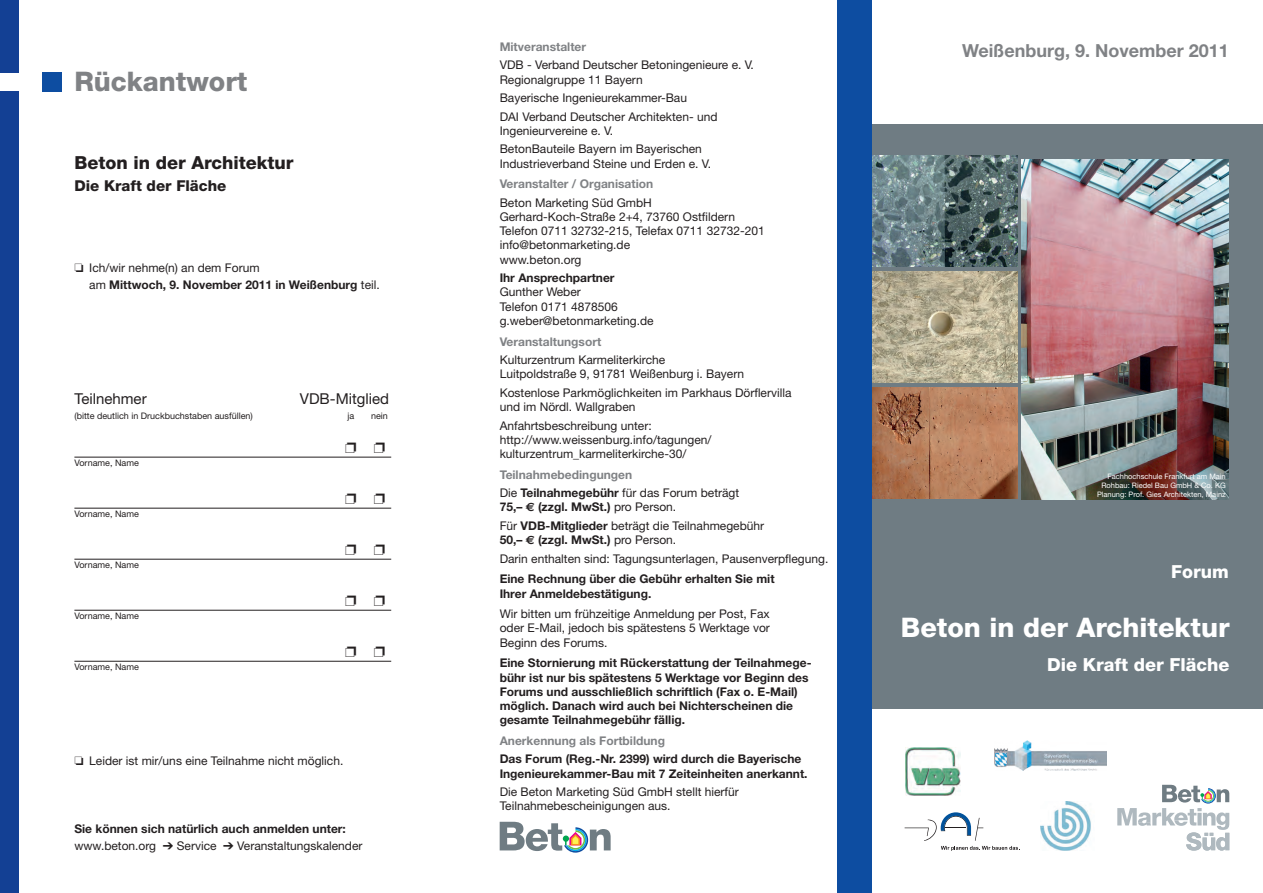
<style>
.page{position:relative;width:1263px;height:893px;background:#fff}
.page>*{position:absolute;margin:0;border:0;box-sizing:border-box;transform-origin:0 0}
.t1{font:800 27px "Helvetica Neue LT";color:#fff}
.t2{font:800 27px "Helvetica Neue LT";color:#808285}
.t3{font:700 18px "Helvetica Neue LT";color:#808285}
.t4{font:800 18px "Helvetica Neue LT";color:#fff}
.t5{font:800 18px "Helvetica Neue LT";color:#231f20}
.t6{font:15px "Helvetica Neue LT";color:#231f20}
.t7{font:800 15px "Helvetica Neue LT";color:#231f20}
.t8{font:12px/14.2px "Helvetica Neue LT";color:#231f20}
.t9{font:700 12px/14.2px "Helvetica Neue LT";color:#231f20}
.t10{font:700 12px "Helvetica Neue LT";color:#808285}
.t11{font:9px "Helvetica Neue LT";color:#231f20}
.t12{font:7.5px/9px "Helvetica Neue LT";color:#fff;text-align:right}
.s1{font-weight:400}
.s2{font-weight:700}
.s3{font-weight:700;color:#808285}
.s4{font-family:"Euro Sans";font-weight:700}
</style>
<div class="page">
<div style="left:0;top:0;width:19px;height:72px;background:#134094"></div>
<div style="left:0;top:91px;width:19px;height:802px;background:#134094"></div>
<div style="left:43px;top:72px;width:19px;height:19px;background:#0d4da1"></div>
<svg style="left:500px;top:822px;width:111px;height:31px"></svg>
<div style="left:838px;top:124px;width:425px;height:585px;background:#6f7c83"></div>
<div style="left:838px;top:0;width:34px;height:893px;background:#0d4da1"></div>
<hr style="left:74px;top:457px;width:317px;height:1px;background:#231f20">
<hr style="left:74px;top:508px;width:317px;height:1px;background:#231f20">
<hr style="left:74px;top:559px;width:317px;height:1px;background:#231f20">
<hr style="left:74px;top:610px;width:317px;height:1px;background:#231f20">
<hr style="left:74px;top:661px;width:317px;height:1px;background:#231f20">
<img style="left:873px;top:156px;width:144px;height:111px">
<img style="left:873px;top:271px;width:144px;height:112px">
<img style="left:873px;top:388px;width:144px;height:111px">
<img style="left:1021px;top:159px;width:208px;height:340px">
<img style="left:1041px;top:801px;width:50px;height:50px">
<img style="left:995px;top:740px;width:112px;height:30px">
<img style="left:906px;top:747px;width:54px;height:48px">
<svg style="left:1117px;top:785px;width:112px;height:66px"></svg>
<svg style="left:904px;top:812px;width:116px;height:39px"></svg>
<h1 class="t2" style="left:74px;top:66px;width:175px">Rückantwort</h1>
<h2 class="t5" style="left:74px;top:152px;width:221px">Beton in der Architektur</h2>
<p class="t7" style="left:74px;top:177px;width:153px">Die Kraft der Fläche</p>
<p class="t9" style="left:89px;top:259px;width:292px;line-height:17px;text-indent:-15px">□ <span class="s1">Ich/wir nehme(n) an dem Forum<br>am</span> Mittwoch, 9. November 2011 in Weißenburg <span class="s1">teil.</span></p>
<p class="t6" style="left:74px;top:390px;width:74px">Teilnehmer</p>
<p class="t6" style="left:300px;top:390px;width:91px">VDB-Mitglied</p>
<p class="t11" style="left:74px;top:410px;width:180px">(bitte deutlich in Druckbuchstaben ausfüllen)</p>
<p class="t11" style="left:347px;top:410px;width:8px">ja</p>
<p class="t11" style="left:371px;top:410px;width:18px">nein</p>
<p class="t11" style="left:74px;top:458px;width:66px">Vorname, Name</p>
<p class="t11" style="left:74px;top:509px;width:66px">Vorname, Name</p>
<p class="t11" style="left:74px;top:560px;width:66px">Vorname, Name</p>
<p class="t11" style="left:74px;top:611px;width:66px">Vorname, Name</p>
<p class="t11" style="left:74px;top:662px;width:66px">Vorname, Name</p>
<p class="t8" style="left:74px;top:754px;width:270px">□ Leider ist mir/uns eine Teilnahme nicht möglich.</p>
<p class="t8" style="left:74px;top:820px;width:290px;line-height:17px"><span class="s2">Sie können sich natürlich auch anmelden unter: </span>www.beton.org ➔ Service ➔ Veranstaltungskalender</p>
<p class="t10" style="left:500px;top:39px;width:88px">Mitveranstalter</p>
<p class="t8" style="left:500px;top:58px;width:256px">VDB - Verband Deutscher Betoningenieure e. V.<br>Regionalgruppe 11 Bayern</p>
<p class="t8" style="left:500px;top:88px;width:219px;line-height:18.5px">Bayerische Ingenieurekammer-Bau<br>DAI Verband Deutscher Architekten- und</p>
<p class="t8" style="left:500px;top:121px;width:204px;line-height:18.5px">Ingenieurvereine e. V.<br>BetonBauteile Bayern im Bayerischen</p>
<p class="t8" style="left:500px;top:156px;width:213px">Industrieverband Steine und Erden e. V.</p>
<p class="t10" style="left:500px;top:177px;width:155px">Veranstalter / Organisation</p>
<p class="t8" style="left:500px;top:195px;width:267px">Beton Marketing Süd GmbH<br>Gerhard-Koch-Straße 2+4, 73760 Ostfildern<br>Telefon 0711 32732-215, Telefax 0711 32732-201 info@betonmarketing.de<br>www.beton.org</p>
<p class="t9" style="left:500px;top:271px;width:116px">Ihr Ansprechpartner</p>
<p class="t8" style="left:500px;top:285px;width:156px">Gunther Weber<br>Telefon 0171 4878506 g.weber@betonmarketing.de</p>
<p class="t10" style="left:500px;top:334px;width:103px">Veranstaltungsort</p>
<p class="t8" style="left:500px;top:353px;width:246px">Kulturzentrum Karmeliterkirche<br>Luitpoldstraße 9, 91781 Weißenburg i. Bayern</p>
<p class="t8" style="left:500px;top:385px;width:293px">Kostenlose Parkmöglichkeiten im Parkhaus Dörflervilla und im Nördl. Wallgraben</p>
<p class="t8" style="left:500px;top:418px;width:213px">Anfahrtsbeschreibung unter: http://www.weissenburg.info/tagungen/ kulturzentrum_karmeliterkirche-30/</p>
<p class="t8" style="left:500px;top:465px;width:241px;line-height:18.5px"><span class="s3">Teilnahmebedingungen<br></span>Die <span class="s2">Teilnahmegebühr</span> für das Forum beträgt</p>
<p class="t8" style="left:500px;top:498px;width:266px;line-height:18.5px"><span class="s2">75,–</span> <span class="s4">E</span> <span class="s2">(zzgl. MwSt.)</span> pro Person.<br>Für <span class="s2">VDB-Mitglieder</span> beträgt die Teilnahmegebühr</p>
<p class="t8" style="left:500px;top:531px;width:330px;line-height:18.5px"><span class="s2">50,–</span> <span class="s4">E</span> <span class="s2">(zzgl. MwSt.)</span> pro Person.<br>Darin enthalten sind: Tagungsunterlagen, Pausenverpflegung.</p>
<p class="t9" style="left:500px;top:572px;width:276px">Eine Rechnung über die Gebühr erhalten Sie mit<br>Ihrer Anmeldebestätigung.</p>
<p class="t8" style="left:500px;top:607px;width:272px;text-align:justify">Wir bitten um frühzeitige Anmeldung per Post, Fax oder E-Mail, jedoch bis spätestens 5 Werktage vor Beginn des Forums.</p>
<p class="t9" style="left:500px;top:656px;width:313px">Eine Stornierung mit Rückerstattung der Teilnahmege&shy;bühr ist nur bis spätestens 5 Werktage vor Beginn des Forums und ausschließlich schriftlich (Fax o. E-Mail) möglich. Danach wird auch bei Nichterscheinen die gesamte Teilnahmegebühr fällig.</p>
<p class="t10" style="left:500px;top:733px;width:167px">Anerkennung als Fortbildung</p>
<p class="t9" style="left:500px;top:752px;width:309px">Das Forum (Reg.-Nr. 2399) wird durch die Bayerische<br>Ingenieurekammer-Bau mit 7 Zeiteinheiten anerkannt.</p>
<p class="t8" style="left:500px;top:785px;width:241px">Die Beton Marketing Süd GmbH stellt hierfür<br>Teilnahmebescheinigungen aus.</p>
<h2 class="t3" style="left:962px;top:39px;width:268px">Weißenburg, 9. November 2011</h2>
<p class="t12" style="left:1097px;top:472px;width:130px">Fachhochschule Frankfurt am Main<br>Rohbau: Riedel Bau GmbH &amp; Co. KG<br>Planung: Prof. Gies Architekten, Mainz</p>
<h2 class="t4" style="left:1171px;top:561px;width:59px">Forum</h2>
<h1 class="t1" style="left:901px;top:612px;width:330px">Beton in der Architektur</h1>
<h2 class="t4" style="left:1047px;top:654px;width:184px">Die Kraft der Fläche</h2>
</div>
